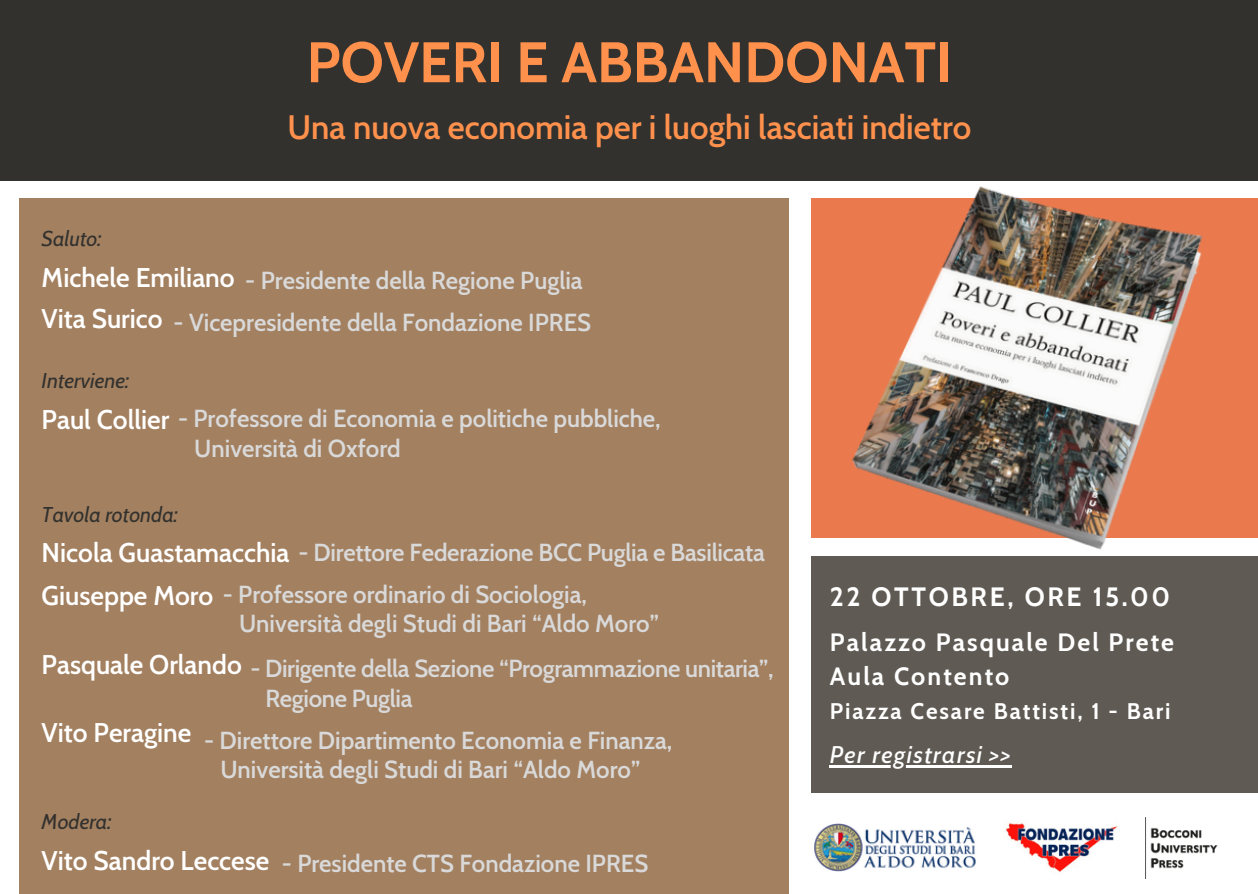
<style>
.page{position:relative;width:1258px;height:894px;background:#fff}
.page>*{position:absolute;margin:0;border:0;box-sizing:border-box;transform-origin:0 0}
.t1{font:700 57px "Cabin";color:#ff914d}
.t2{font:600 33px "Cabin";color:#ff914d}
.t3{font:600 26.4px "Cabin";color:#fff}
.t4{font:700 26.4px "Cabin";letter-spacing:.1em;color:#fff}
.t5{font:700 24.9px/33.9px "Cabin";letter-spacing:.085em;color:#fff}
.t6{font:600 24px/42px "Cabin";color:#d9d9d9}
.t7{font:italic 500 24px "Cabin";letter-spacing:.055em;color:#fff}
.t8{font:700 22.5px "Cabin";letter-spacing:.085em;color:#fff}
.t9{font:italic 21.3px "Cabin";color:#32312e}
.s1{font-size:26.4px;color:#fff}
</style>
<div class="page">
<div style="left:0;top:0;width:1258px;height:180px;background:#32312e"></div>
<div style="left:20px;top:198px;width:769px;height:695px;background:#a38060"></div>
<div style="left:811px;top:556px;width:447px;height:236px;background:#5f5a53"></div>
<img style="left:666px;top:180px;width:592px;height:370px">
<img style="left:1145px;top:817px;width:73px;height:60px">
<img style="left:1005px;top:822px;width:113px;height:50px">
<img style="left:814px;top:823px;width:162px;height:49px">
<hr style="left:830px;top:765px;width:182px;height:2px;background:#fff">
<h1 class="t1" style="left:307px;top:27px;width:647px">POVERI E ABBANDONATI</h1>
<h2 class="t2" style="left:287px;top:107px;width:685px">Una nuova economia per i luoghi lasciati indietro</h2>
<h4 class="t9" style="left:42px;top:225px;width:61px">Saluto:</h4>
<h4 class="t6" style="left:42px;top:259px;width:551px"><span class="s1">Michele Emiliano</span> - Presidente della Regione Puglia<br><span class="s1">Vita Surico</span> - Vicepresidente della Fondazione IPRES</h4>
<h3 class="t9" style="left:42px;top:367px;width:89px">Interviene:</h3>
<h3 class="t6" style="left:42px;top:397px;width:620px"><span class="s1">Paul Collier</span> - Professore di Economia e politiche pubbliche,</h3>
<h3 class="t6" style="left:194px;top:427px;width:208px">Università di Oxford</h3>
<h4 class="t9" style="left:42px;top:501px;width:138px">Tavola rotonda:</h4>
<h4 class="t6" style="left:42px;top:531px;width:725px"><span class="s1">Nicola Guastamacchia</span> - Direttore Federazione BCC Puglia e Basilicata<br><span class="s1">Giuseppe Moro</span> - Professore ordinario di Sociologia,</h4>
<h3 class="t6" style="left:239px;top:602px;width:422px">Università degli Studi di Bari “Aldo Moro”</h3>
<h3 class="t6" style="left:42px;top:647px;width:733px"><span class="s1">Pasquale Orlando</span> - Dirigente della Sezione “Programmazione unitaria”,</h3>
<h3 class="t3" style="left:42px;top:716px;width:151px">Vito Peragine</h3>
<h3 class="t6" style="left:265px;top:677px;width:149px">Regione Puglia</h3>
<p class="t6" style="left:220px;top:725px;width:453px;line-height:29.4px;text-indent:-16px">- Direttore Dipartimento Economia e Finanza,<br>Università degli Studi di Bari “Aldo Moro”</p>
<h3 class="t9" style="left:42px;top:808px;width:71px">Modera:</h3>
<h3 class="t3" style="left:42px;top:844px;width:229px">Vito Sandro Leccese</h3>
<p class="t6" style="left:282px;top:842px;width:368px">- Presidente CTS Fondazione IPRES</p>
<p class="t4" style="left:830px;top:580px;width:342px">22 OTTOBRE, ORE 15.00</p>
<p class="t5" style="left:830px;top:625px;width:346px">Palazzo Pasquale Del Prete<br>Aula Contento</p>
<p class="t8" style="left:830px;top:696px;width:342px">Piazza Cesare Battisti, 1 - Bari</p>
<p class="t7" style="left:830px;top:739px;width:182px">Per registrarsi &gt;&gt;</p>
</div>
